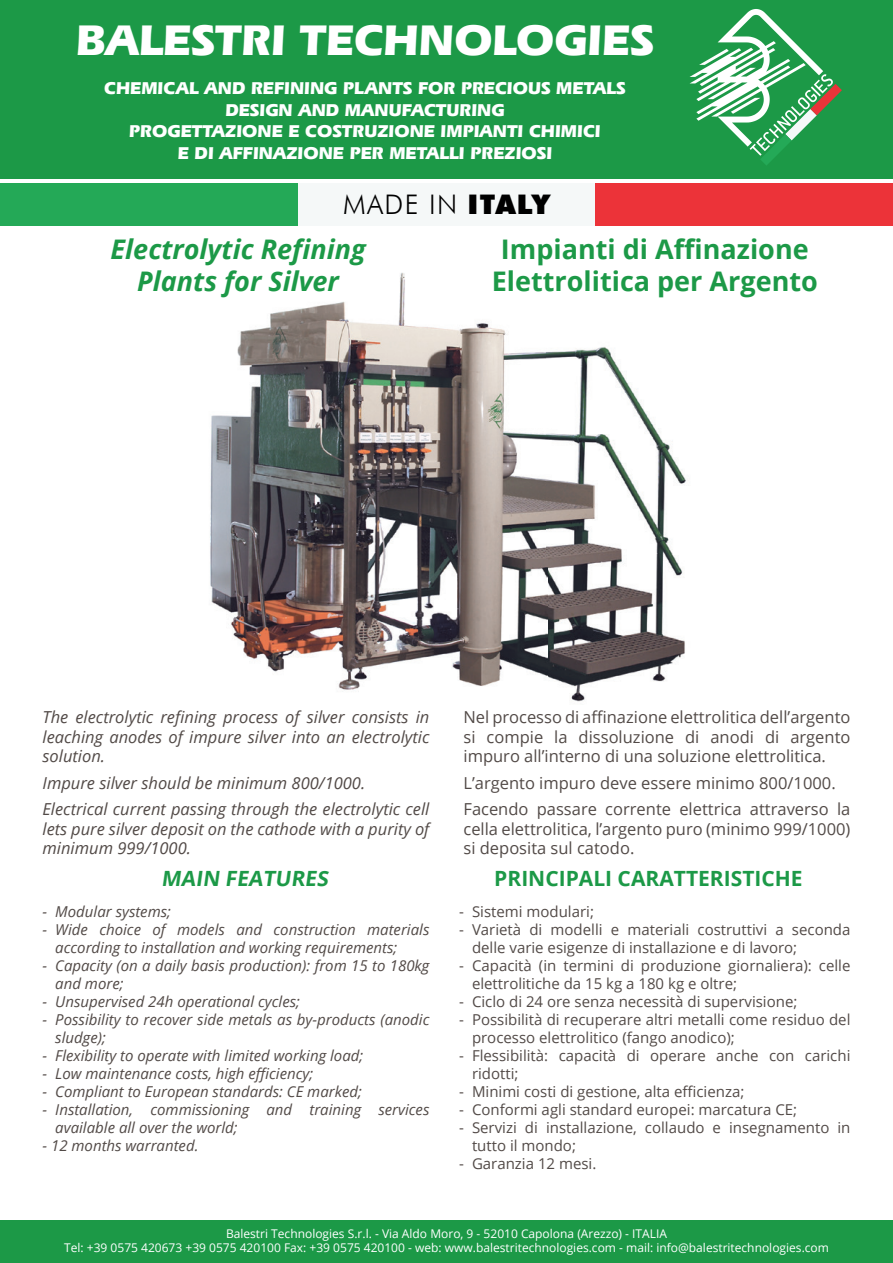
<style>
.page{position:relative;width:893px;height:1263px;background:#fff}
.page>*{position:absolute;margin:0;border:0;box-sizing:border-box;transform-origin:0 0}
.t1{font:700 45px "Eras IT Cby BT";color:#fff}
.t2{font:700 27px/32.4px "Open Sans";color:#1c9947;text-align:center}
.t3{font:italic 700 27px/32.4px "Open Sans";color:#1c9947;text-align:center}
.t4{font:300 27px "Futura BT";letter-spacing:.05em;color:#000}
.t5{font:700 21px "Open Sans";color:#1c9947}
.t6{font:700 18px/21.6px "Eras IT Cby BT";color:#fff;text-align:center}
.t7{font:16.5px/19.8px "Open Sans";color:#524a47}
.t8{font:italic 16.5px/19.8px "Open Sans";color:#524a47}
.t9{font:15px/18px "Open Sans";color:#524a47}
.t10{font:italic 15px/18px "Open Sans";color:#524a47}
.t11{font:12px/14.4px "Open Sans";color:#fff;text-align:center}
.s1{font-weight:900}
</style>
<div class="page">
<div style="left:0;top:183px;width:893px;height:42px;background:#f5f8f8"></div>
<div style="left:0;top:183px;width:298px;height:42px;background:#24a957"></div>
<div style="left:595px;top:183px;width:298px;height:42px;background:#ec3339"></div>
<img style="left:210px;top:273px;width:476px;height:429px">
<div style="left:0;top:1220px;width:893px;height:43px;background:#1c9947"></div>
<div style="left:0;top:0;width:893px;height:179px;background:#1c9947"></div>
<svg style="left:690px;top:9px;width:152px;height:156px"></svg>
<h1 class="t1" style="left:76px;top:13px;width:579px">BALESTRI TECHNOLOGIES</h1>
<p class="t6" style="left:104px;top:77px;width:523px">CHEMICAL AND REFINING PLANTS FOR PRECIOUS METALS DESIGN AND MANUFACTURING<br>PROGETTAZIONE E COSTRUZIONE IMPIANTI CHIMICI<br>E DI AFFINAZIONE PER METALLI PREZIOSI</p>
<h2 class="t4" style="left:343px;top:188px;width:208px">MADE IN <span class="s1">ITALY</span></h2>
<h2 class="t3" style="left:111px;top:232px;width:256px">Electrolytic Refining<br>Plants for Silver</h2>
<h2 class="t2" style="left:492px;top:232px;width:327px">Impianti di Affinazione<br>Elettrolitica per Argento</h2>
<p class="t8" style="left:43px;top:706px;width:388px;text-align:justify">The electrolytic refining process of silver consists in leaching anodes of impure silver into an electrolytic solution.</p>
<p class="t8" style="left:43px;top:769px;width:388px;line-height:26.2px">Impure silver should be minimum 800/1000.<br>Electrical current passing through the electrolytic cell</p>
<p class="t8" style="left:43px;top:818px;width:388px">lets pure silver deposit on the cathode with a purity of minimum 999/1000.</p>
<h3 class="t5" style="left:161px;top:863px;width:172px">MAIN FEATURES</h3>
<p class="t10" style="left:43px;top:902px;width:130px">- Modular systems;</p>
<p class="t10" style="left:55px;top:920px;width:376px;text-indent:-13px">- Wide choice of models and construction materials according to installation and working requirements;</p>
<p class="t10" style="left:55px;top:956px;width:376px;text-indent:-13px">- Capacity (on a daily basis production): from 15 to 180kg and more;</p>
<p class="t10" style="left:43px;top:992px;width:259px">- Unsupervised 24h operational cycles;</p>
<p class="t10" style="left:55px;top:1010px;width:376px;text-indent:-13px">- Possibility to recover side metals as by-products (anodic sludge);</p>
<p class="t10" style="left:43px;top:1046px;width:322px">- Flexibility to operate with limited working load;</p>
<p class="t10" style="left:43px;top:1064px;width:272px">- Low maintenance costs, high efficiency;</p>
<p class="t10" style="left:43px;top:1082px;width:321px">- Compliant to European standards: CE marked;</p>
<p class="t10" style="left:55px;top:1100px;width:376px;text-indent:-13px">- Installation, commissioning and training services available all over the world;</p>
<p class="t10" style="left:43px;top:1136px;width:157px">- 12 months warranted.</p>
<p class="t7" style="left:463px;top:706px;width:388px;text-align:justify">Nel processo di affinazione elettrolitica dell’argento si compie la dissoluzione di anodi di argento impuro all’interno di una soluzione elettrolitica.</p>
<p class="t7" style="left:463px;top:769px;width:388px;line-height:26.2px">L’argento impuro deve essere minimo 800/1000.<br>Facendo passare corrente elettrica attraverso la</p>
<p class="t7" style="left:463px;top:818px;width:388px">cella elettrolitica, l’argento puro (minimo 999/1000) si deposita sul catodo.</p>
<h3 class="t5" style="left:494px;top:863px;width:310px">PRINCIPALI CARATTERISTICHE</h3>
<p class="t9" style="left:459px;top:902px;width:136px">- Sistemi modulari;</p>
<p class="t9" style="left:472px;top:920px;width:380px;text-indent:-13px">- Varietà di modelli e materiali costruttivi a seconda delle varie esigenze di installazione e di lavoro;</p>
<p class="t9" style="left:472px;top:956px;width:380px;text-indent:-13px">- Capacità (in termini di produzione giornaliera): celle elettrolitiche da 15 kg a 180 kg e oltre;</p>
<p class="t9" style="left:459px;top:992px;width:340px">- Ciclo di 24 ore senza necessità di supervisione;</p>
<p class="t9" style="left:472px;top:1010px;width:380px;text-indent:-13px">- Possibilità di recuperare altri metalli come residuo del processo elettrolitico (fango anodico);</p>
<p class="t9" style="left:472px;top:1046px;width:380px;text-indent:-13px">- Flessibilità: capacità di operare anche con carichi ridotti;</p>
<p class="t9" style="left:459px;top:1082px;width:287px">- Minimi costi di gestione, alta efficienza;</p>
<p class="t9" style="left:459px;top:1100px;width:339px">- Conformi agli standard europei: marcatura CE;</p>
<p class="t9" style="left:472px;top:1118px;width:380px;text-indent:-13px">- Servizi di installazione, collaudo e insegnamento in tutto il mondo;</p>
<p class="t9" style="left:459px;top:1154px;width:139px">- Garanzia 12 mesi.</p>
<p class="t11" style="left:64px;top:1226px;width:766px">Balestri Technologies S.r.l. - Via Aldo Moro, 9 - 52010 Capolona (Arezzo) - ITALIA<br>Tel: +39 0575 420673 +39 0575 420100 Fax: +39 0575 420100 - web: www.balestritechnologies.com - mail: info@balestritechnologies.com</p>
</div>
